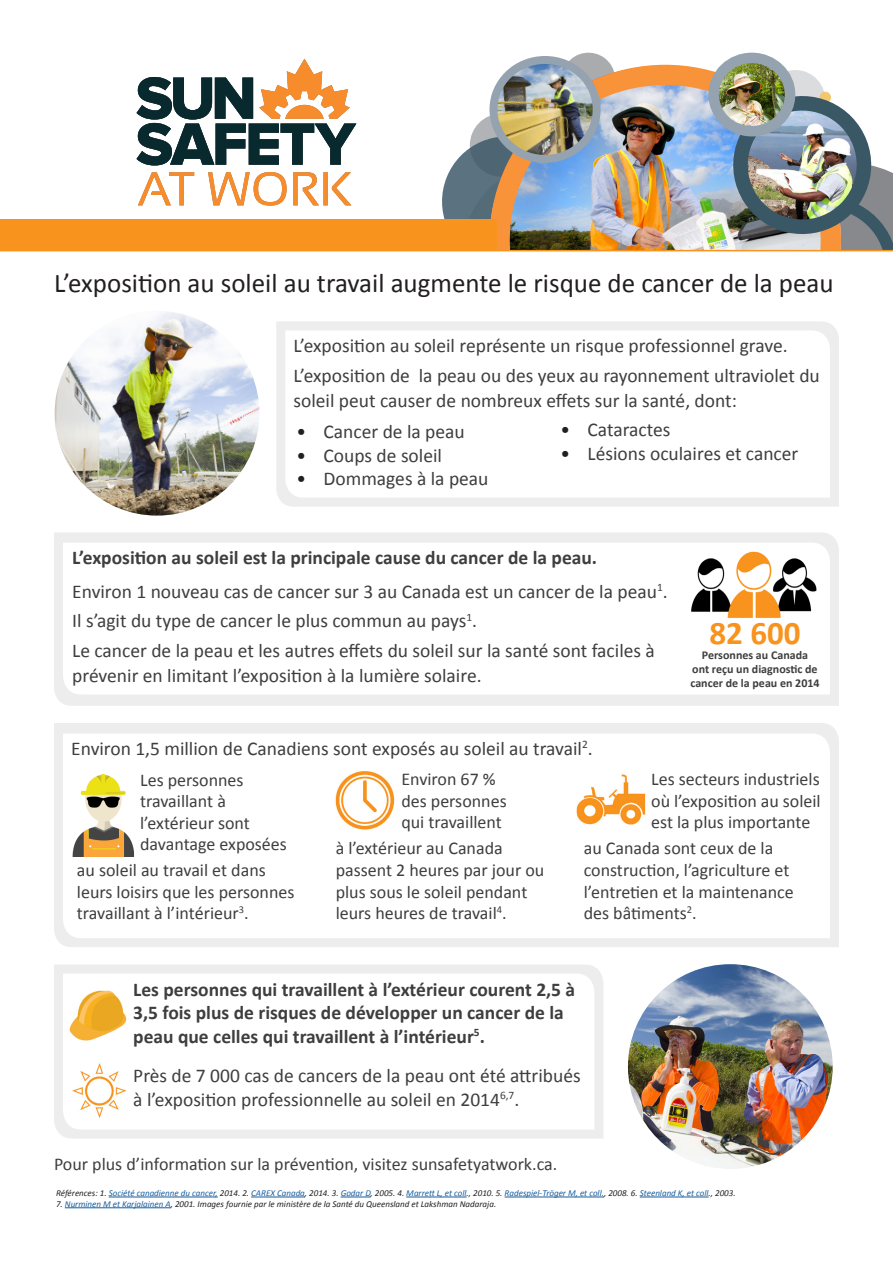
<style>
.page{position:relative;width:893px;height:1263px;background:#fff}
.page>*{position:absolute;margin:0;border:0;box-sizing:border-box;transform-origin:0 0}
.Paragraph_Style_1{font:700 33px "Calibri";color:#f8931d}
.t1{font:27px "Calibri";color:#231f20}
.Paragraph_Style_1-2{font:19.5px/25.2px "Calibri";color:#3e3e3f}
.Paragraph_Style_1-3{font:700 19.5px/23.4px "Calibri";color:#3e3e3f}
.Paragraph_Style_1-4{font:18px/21.6px "Calibri";color:#3e3e3f}
.Paragraph_Style_1-5{font:700 12px/14.4px "Calibri";color:#3e3e3f;text-align:center}
.t2{font:italic 9px "Calibri";color:#175d9e}
.t3{font:italic 9px "Calibri";color:#231f20}
.s1{color:#231f20}
.s2{color:#175d9e}
</style>
<div class="page">
<div style="left:54px;top:533px;width:785px;height:173px;background:#ededee"></div>
<svg style="left:63px;top:543px;width:767px;height:151px"></svg>
<div style="left:276px;top:321px;width:563px;height:186px;background:#ededee"></div>
<svg style="left:285px;top:330px;width:545px;height:168px"></svg>
<svg style="left:138px;top:172px;width:56px;height:33px"></svg>
<svg style="left:208px;top:172px;width:79px;height:34px"></svg>
<svg style="left:293px;top:172px;width:58px;height:33px"></svg>
<svg style="left:137px;top:59px;width:219px;height:106px"></svg>
<img style="left:442px;top:52px;width:451px;height:198px">
<img style="left:712px;top:60px;width:76px;height:68px">
<div style="left:708px;top:53px;width:87px;height:83px;border:10px solid #95a2af;border-radius:50%"></div>
<hr style="left:0;top:250px;width:893px;height:1px;background:#f8931d">
<div style="left:0;top:219px;width:497px;height:31px;background:#f8931d"></div>
<img style="left:55px;top:311px;width:204px;height:205px;border-radius:102px">
<img style="left:628px;top:964px;width:205px;height:205px;border-radius:102px">
<div style="left:54px;top:723px;width:785px;height:224px;background:#ededee"></div>
<svg style="left:63px;top:733px;width:767px;height:205px"></svg>
<img style="left:334px;top:771px;width:63px;height:60px">
<div style="left:54px;top:965px;width:549px;height:173px;background:#ededee"></div>
<svg style="left:63px;top:973px;width:531px;height:156px"></svg>
<svg style="left:69px;top:1061px;width:60px;height:59px"></svg>
<img style="left:69px;top:1062px;width:60px;height:57px">
<img style="left:73px;top:771px;width:63px;height:86px">
<svg style="left:576px;top:827px;width:70px;height:8px"></svg>
<img style="left:576px;top:771px;width:70px;height:56px">
<img style="left:69px;top:987px;width:60px;height:59px">
<img style="left:691px;top:551px;width:127px;height:68px">
<hr style="left:109px;top:1197px;width:109px;height:1px;background:#175d9e">
<hr style="left:251px;top:1197px;width:54px;height:1px;background:#175d9e">
<hr style="left:341px;top:1197px;width:30px;height:1px;background:#175d9e">
<hr style="left:406px;top:1197px;width:61px;height:1px;background:#175d9e">
<hr style="left:505px;top:1197px;width:99px;height:1px;background:#175d9e">
<hr style="left:640px;top:1197px;width:69px;height:1px;background:#175d9e">
<hr style="left:65px;top:1207px;width:106px;height:1px;background:#175d9e">
<p class="t1" style="left:54px;top:264px;width:781px">L’exposition au soleil au travail augmente le risque de cancer de la peau</p>
<p class="Paragraph_Style_1-2" style="left:294px;top:333px;width:496px">L’exposition au soleil représente un risque professionnel grave.</p>
<p class="Paragraph_Style_1-2" style="left:294px;top:362px;width:528px">L’exposition de la peau ou des yeux au rayonnement ultraviolet du soleil peut causer de nombreux effets sur la santé, dont:</p>
<p class="Paragraph_Style_1-2" style="left:297px;top:419px;width:170px"><span class="s1">•</span> Cancer de la peau</p>
<p class="Paragraph_Style_1-2" style="left:297px;top:442px;width:147px"><span class="s1">•</span> Coups de soleil</p>
<p class="Paragraph_Style_1-2" style="left:297px;top:465px;width:194px"><span class="s1">•</span> Dommages à la peau</p>
<p class="Paragraph_Style_1-2" style="left:560px;top:416px;width:111px"><span class="s1">•</span> Cataractes</p>
<p class="Paragraph_Style_1-2" style="left:560px;top:440px;width:239px"><span class="s1">•</span> Lésions oculaires et cancer</p>
<p class="Paragraph_Style_1-3" style="left:72px;top:545px;width:526px">L’exposition au soleil est la principale cause du cancer de la peau.</p>
<p class="Paragraph_Style_1-2" style="left:72px;top:578px;width:597px">Environ 1 nouveau cas de cancer sur 3 au Canada est un cancer de la peau<sup>1</sup>.</p>
<p class="Paragraph_Style_1-2" style="left:72px;top:607px;width:406px">Il s’agit du type de cancer le plus commun au pays<sup>1</sup>.</p>
<p class="Paragraph_Style_1-2" style="left:72px;top:637px;width:584px">Le cancer de la peau et les autres effets du soleil sur la santé sont faciles à prévenir en limitant l’exposition à la lumière solaire.</p>
<p class="Paragraph_Style_1" style="left:709px;top:610px;width:93px">82 600</p>
<p class="Paragraph_Style_1-5" style="left:690px;top:647px;width:131px">Personnes au Canada<br>ont reçu un diagnostic de cancer de la peau en 2014</p>
<p class="Paragraph_Style_1-2" style="left:71px;top:735px;width:523px">Environ 1,5 million de Canadiens sont exposés au soleil au travail<sup>2</sup>.</p>
<p class="Paragraph_Style_1-4" style="left:401px;top:768px;width:107px">Environ 67 % des personnes qui travaillent</p>
<p class="Paragraph_Style_1-4" style="left:336px;top:837px;width:210px">à l’extérieur au Canada passent 2 heures par jour ou plus sous le soleil pendant leurs heures de travail<sup>4</sup>.</p>
<p class="Paragraph_Style_1-4" style="left:140px;top:768px;width:148px">Les personnes travaillant à l’extérieur sont davantage exposées</p>
<p class="Paragraph_Style_1-4" style="left:651px;top:768px;width:171px;text-align:justify">Les secteurs industriels où l’exposition au soleil est la plus importante</p>
<p class="Paragraph_Style_1-4" style="left:584px;top:837px;width:212px">au Canada sont ceux de la construction, l’agriculture et l’entretien et la maintenance des bâtiments<sup>2</sup>.</p>
<p class="Paragraph_Style_1-4" style="left:77px;top:859px;width:219px">au soleil au travail et dans leurs loisirs que les personnes travaillant à l’intérieur<sup>3</sup>.</p>
<p class="Paragraph_Style_1-3" style="left:133px;top:977px;width:443px">Les personnes qui travaillent à l’extérieur courent 2,5 à<br>3,5 fois plus de risques de développer un cancer de la peau que celles qui travaillent à l’intérieur<sup>5</sup>.</p>
<p class="Paragraph_Style_1-2" style="left:133px;top:1063px;width:449px;line-height:23.4px">Près de 7 000 cas de cancers de la peau ont été attribués à l’exposition professionnelle au soleil en 2014<sup>6,7</sup>.</p>
<p class="Paragraph_Style_1-4" style="left:54px;top:1152px;width:505px">Pour plus d’information sur la prévention, visitez sunsafetyatwork.ca.</p>
<p class="t2" style="left:56px;top:1187px;width:681px"><span class="s1">Références: 1.</span> Société canadienne du cancer, <span class="s1">2014. 2.</span> CAREX Canada<span class="s1">, 2014. 3.</span> Godar D<span class="s1">, 2005. 4.</span> Marrett L, et coll<span class="s1">., 2010. 5.</span> Radespiel-Tröger M, et coll.<span class="s1">, 2008. 6.</span> Steenland K, et coll<span class="s1">., 2003.</span></p>
<p class="t3" style="left:56px;top:1197px;width:442px">7. <span class="s2">Nurminen M et Karjalainen A</span>, 2001. Images fournie par le ministère de la Santé du Queensland et Lakshman Nadaraja.</p>
</div>
